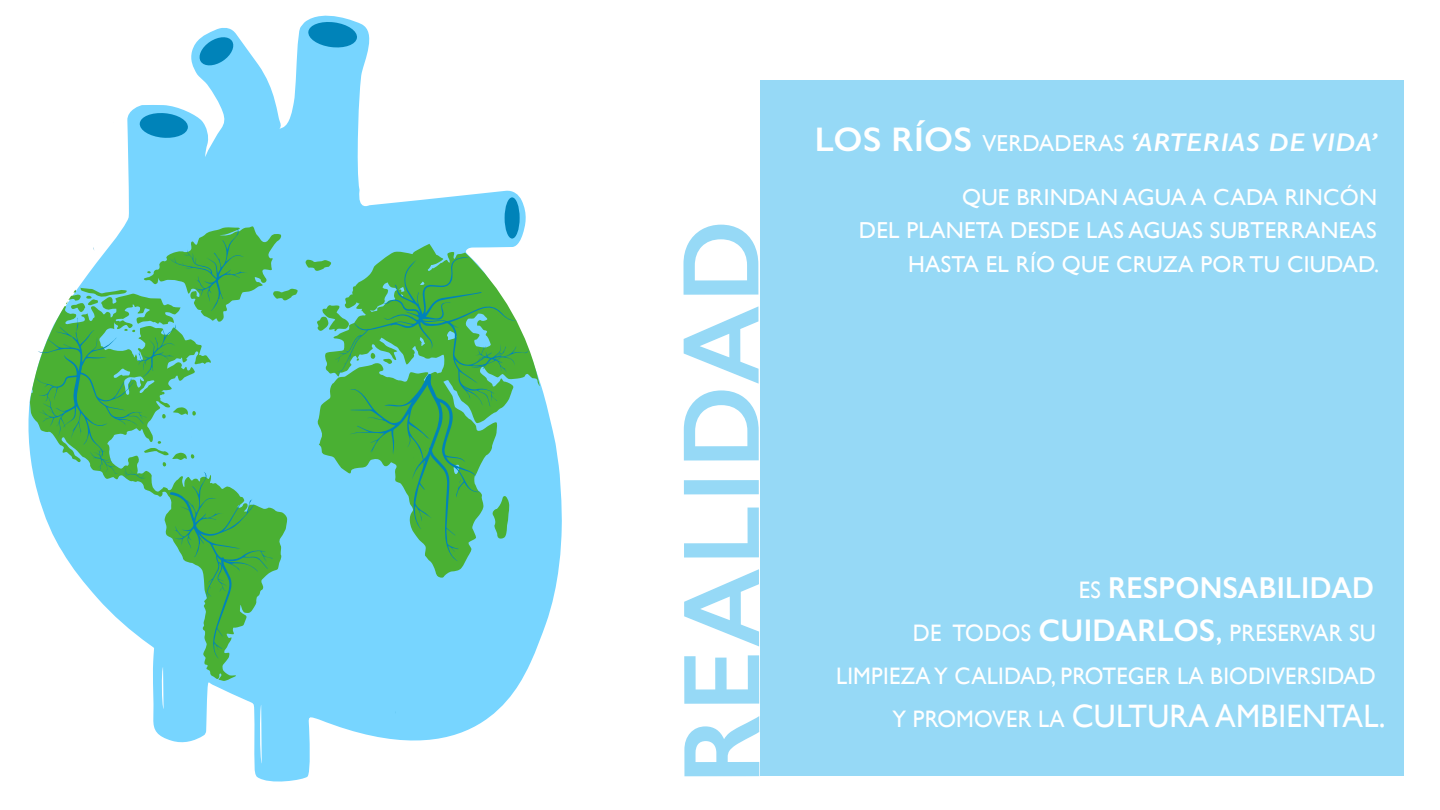
<style>
.page{position:relative;width:1440px;height:810px;background:#fff}
.page>*{position:absolute;margin:0;border:0;box-sizing:border-box;transform-origin:0 0}
.t1{font:600 109.73px "Gill Sans";color:#96d9f6}
.t2{font:32.47px "Gill Sans";letter-spacing:.01em;color:#fff;scale:.95 1}
.t3{font:600 30.45px "Gill Sans";letter-spacing:.01em;color:#fff;scale:.93 1}
.t4{font:italic 600 25.72px "Gill Sans";letter-spacing:.01em;color:#fff;scale:1.11 1}
.t5{font:23.85px/43px "Gill Sans";letter-spacing:.01em;color:#fff;text-align:right;scale:.95 1}
.t6{font:23.1px/33.8px "Gill Sans";letter-spacing:.01em;color:#fff;text-align:right}
.s1{font-style:normal;font-size:34.28px}
.s2{font-weight:400;font-style:normal;font-size:23.1px}
.s3{font-weight:400;font-size:23.85px}
.s4{font-weight:600;font-size:31.5px}
.s5{font-weight:600;font-size:26.7px}
.s6{font-size:23.85px}
</style>
<div class="page">
<div style="left:761px;top:81px;width:643px;height:695px;background:#96d9f6"></div>
<svg style="left:28px;top:15px;width:534px;height:767px"></svg>
<svg style="left:30px;top:293px;width:258px;height:388px"></svg>
<svg style="left:317px;top:244px;width:223px;height:334px;fill:#77d5ff"></svg>
<svg style="left:161px;top:667px;width:3px;height:42px"></svg>
<svg style="left:308px;top:21px;width:50px;height:28px"></svg>
<svg style="left:197px;top:36px;width:39px;height:31px"></svg>
<div style="left:505px;top:197px;width:15px;height:42px;background:#0083b9;border-radius:50%"></div>
<svg style="left:139px;top:112px;width:49px;height:27px"></svg>
<svg style="left:259px;top:705px;width:3px;height:59px"></svg>
<svg style="left:305px;top:257px;width:223px;height:304px;background:#5ebf90"></svg>
<svg style="left:36px;top:225px;width:263px;height:434px;background:#77cdc0"></svg>
<h1 class="t1" style="left:655px;top:784px;width:567px;rotate:-90deg">R AE DIL A D</h1>
<p class="t4" style="left:815px;top:127px;width:508px"><span class="s1">LOS RÍOS</span> <span class="s2">VERDADERAS</span> ‘ARTERIAS DE VIDA’</p>
<p class="t6" style="left:859px;top:180px;width:522px">QUE BRINDAN AGUA A CADA RINCÓN<br>DEL PLANETA DESDE LAS AGUAS SUBTERRANEAS<br>HASTA EL RÍO QUE CRUZA POR TU CIUDAD.</p>
<h3 class="t3" style="left:1079px;top:569px;width:319px"><span class="s3">ES</span> RESPONSABILIDAD</h3>
<p class="t5" style="left:836px;top:611px;width:570px">DE TODOS <span class="s4">CUIDARLOS</span><span class="s5">,</span> PRESERVAR SU<br>LIMPIEZAY CALIDAD, PROTEGER LA BIODIVERSIDAD</p>
<h2 class="t2" style="left:892px;top:697px;width:521px"><span class="s6">Y PROMOVER LA</span> CULTURA AMBIENTAL.</h2>
</div>
